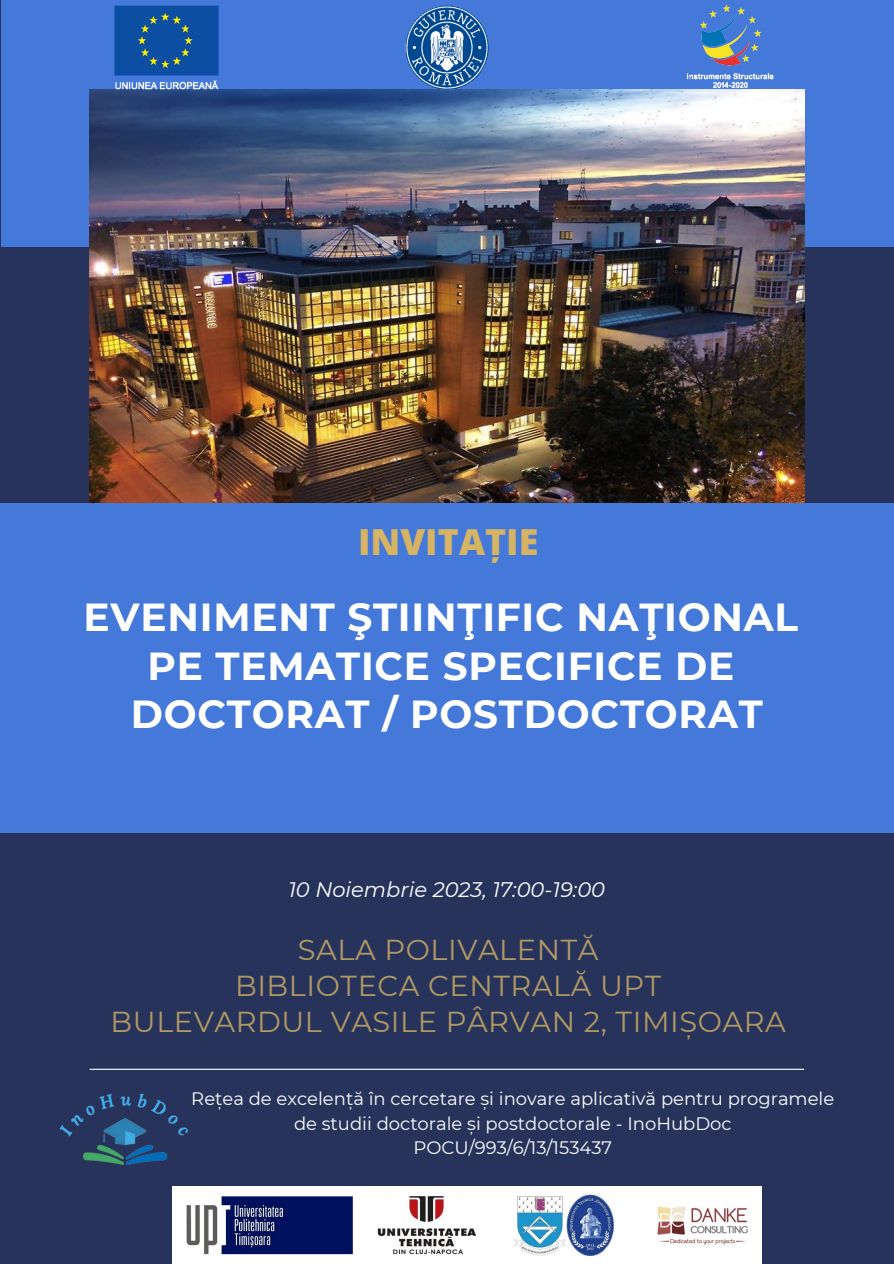
<style>
.page{position:relative;width:894px;height:1264px;background:#fff}
.page>*{position:absolute;margin:0;border:0;box-sizing:border-box;transform-origin:0 0}
.t1{font:700 39px "Montserrat";letter-spacing:.02em;color:#fff}
.t2{font:800 35.85px "Open Sans";color:#d6b463}
.t3{font:28.8px "Montserrat";letter-spacing:.02em;color:#b09963}
.t4{font:italic 21px "Montserrat";color:#fff}
.t5{font:18px/24.8px "Montserrat";color:#fff;text-align:center}
</style>
<div class="page">
<div style="left:0;top:0;width:893px;height:1263px;background:#28335b"></div>
<div style="left:1px;top:0;width:892px;height:247px;background:#4479d9"></div>
<img style="left:89px;top:89px;width:715px;height:415px">
<div style="left:0;top:504px;width:893px;height:329px;background:#4479d9"></div>
<hr style="left:90px;top:1068px;width:713px;height:1px;background:#fff">
<img style="left:60px;top:1069px;width:128px;height:96px">
<img style="left:109px;top:4px;width:670px;height:93px">
<img style="left:172px;top:1186px;width:589px;height:77px">
<p class="t2" style="left:358px;top:517px;width:182px">INVITAȚIE</p>
<p class="t1" style="left:84px;top:593px;width:715px">EVENIMENT ŞTIINŢIFIC NAŢIONAL</p>
<p class="t1" style="left:147px;top:642px;width:588px">PE TEMATICE SPECIFICE DE</p>
<p class="t1" style="left:131px;top:690px;width:633px">DOCTORAT / POSTDOCTORAT</p>
<p class="t4" style="left:288px;top:876px;width:318px">10 Noiembrie 2023, 17:00-19:00</p>
<p class="t3" style="left:298px;top:932px;width:302px">SALA POLIVALENTĂ</p>
<p class="t3" style="left:235px;top:968px;width:428px">BIBLIOTECA CENTRALĂ UPT</p>
<p class="t3" style="left:111px;top:1004px;width:676px">BULEVARDUL VASILE PÂRVAN 2, TIMIȘOARA</p>
<p class="t5" style="left:191px;top:1085px;width:644px">Rețea de excelență în cercetare și inovare aplicativă pentru programele de studii doctorale și postdoctorale - InoHubDoc</p>
<p class="t5" style="left:413px;top:1135px;width:200px">POCU/993/6/13/153437</p>
</div>
